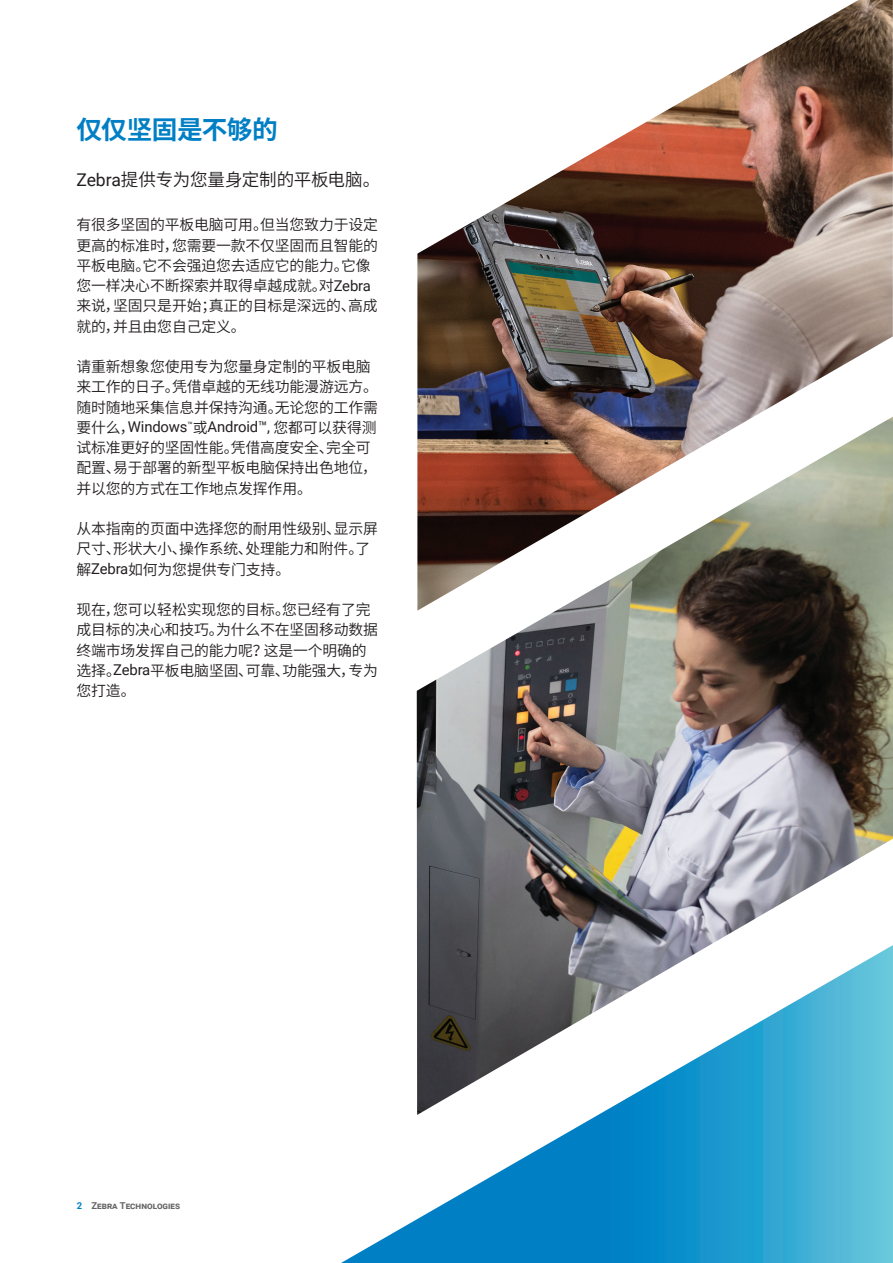
<style>
.page{position:relative;width:893px;height:1263px;background:#fff}
.page>*{position:absolute;margin:0;border:0;box-sizing:border-box;transform-origin:0 0}
.t1{font:700 25.65px "Noto Sans CJ Ksc";letter-spacing:-.025em;color:#007fc5}
.Subhead{font:600 17.55px "Noto Sans CJ Ksc";letter-spacing:-.015em;color:#231f20}
.body_copy_black{font:600 14.85px/20.2px "Noto Sans CJ Ksc";letter-spacing:-.01em;color:#231f20}
.t2{font:700 9.45px "Roboto";color:#666}
.s1{font-family:"Roboto";font-weight:400}
.s2{color:#007fc5}
</style>
<div class="page">
<img style="left:417px;top:0;width:476px;height:417px">
<img style="left:417px;top:417px;width:476px;height:528px">
<svg style="left:341px;top:945px;width:552px;height:318px"></svg>
<p class="t1" style="left:77px;top:115px;width:203px">仅仅坚固是不够的</p>
<p class="Subhead" style="left:77px;top:170px;width:305px"><span class="s1">Zebra</span>提供专为您量身定制的平板电脑。</p>
<p class="body_copy_black" style="left:77px;top:215px;width:303px">有很多坚固的平板电脑可用。但当您致力于设定更高的标准时，您需要一款不仅坚固而且智能的平板电脑。它不会强迫您去适应它的能力。它像您一样决心不断探索并取得卓越成就。对<span class="s1">Zebra</span>来说，坚固只是开始；真正的目标是深远的、高成就的，并且由您自己定义。</p>
<p class="body_copy_black" style="left:77px;top:357px;width:303px">请重新想象您使用专为您量身定制的平板电脑来工作的日子。凭借卓越的无线功能漫游远方。随时随地采集信息并保持沟通。无论您的工作需要什么，<span class="s1">Windows</span><sup>™</sup>或<span class="s1">Android™,</span> 您都可以获得测试标准更好的坚固性能。凭借高度安全、完全可配置、易于部署的新型平板电脑保持出色地位，并以您的方式在工作地点发挥作用。</p>
<p class="body_copy_black" style="left:77px;top:519px;width:303px">从本指南的页面中选择您的耐用性级别、显示屏尺寸、形状大小、操作系统、处理能力和附件。了解<span class="s1">Zebra</span>如何为您提供专门支持。</p>
<p class="body_copy_black" style="left:77px;top:600px;width:303px">现在，您可以轻松实现您的目标。您已经有了完成目标的决心和技巧。为什么不在坚固移动数据终端市场发挥自己的能力呢？这是一个明确的选择。<span class="s1">Zebra</span>平板电脑坚固、可靠、功能强大，专为您打造。</p>
<p class="t2" style="left:77px;top:1199px;width:105px"><span class="s2">2</span> ZEBRA TECHNOLOGIES</p>
</div>
